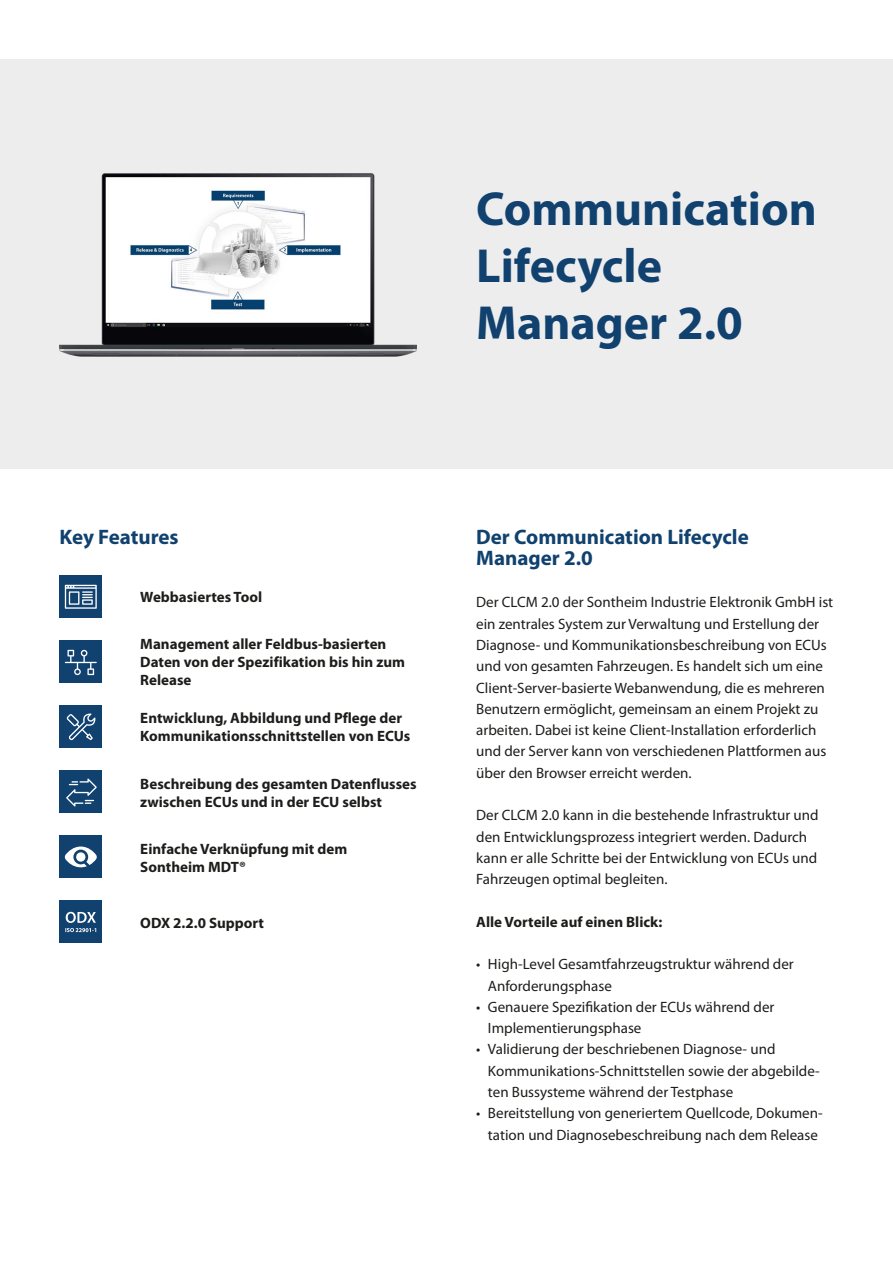
<style>
.page{position:relative;width:893px;height:1263px;background:#fff}
.page>*{position:absolute;margin:0;border:0;box-sizing:border-box;transform-origin:0 0}
.t1{font:700 48px/57px "Myriad Pro";color:#10416f}
.t2{font:700 21px/21.3px "Myriad Pro";color:#10416f}
.t3{font:15px/21.3px "Myriad Pro";color:#1d1d1b}
.t4{font:700 15px/18px "Myriad Pro";color:#1d1d1b}
</style>
<div class="page">
<div style="left:0;top:59px;width:893px;height:410px;background:#ededed"></div>
<img style="left:60px;top:173px;width:357px;height:184px">
<div style="left:60px;top:770px;width:42px;height:43px;background:#10416f"></div>
<svg style="left:66px;top:778px;width:31px;height:28px"></svg>
<div style="left:60px;top:705px;width:42px;height:43px;background:#10416f"></div>
<svg style="left:67px;top:713px;width:28px;height:27px"></svg>
<div style="left:60px;top:640px;width:42px;height:43px;background:#10416f"></div>
<svg style="left:65px;top:650px;width:32px;height:25px"></svg>
<div style="left:60px;top:836px;width:42px;height:42px;background:#10416f"></div>
<svg style="left:65px;top:846px;width:32px;height:21px"></svg>
<div style="left:60px;top:901px;width:42px;height:42px;background:#10416f"></div>
<svg style="left:65px;top:912px;width:31px;height:20px"></svg>
<div style="left:60px;top:575px;width:42px;height:43px;background:#10416f"></div>
<svg style="left:65px;top:585px;width:32px;height:24px"></svg>
<h1 class="t1" style="left:476px;top:179px;width:342px">Communication<br>Lifecycle<br>Manager 2.0</h1>
<h2 class="t2" style="left:60px;top:525px;width:121px">Key Features</h2>
<p class="t4" style="left:140px;top:588px;width:123px">Webbasiertes Tool</p>
<p class="t4" style="left:140px;top:635px;width:266px">Management aller Feldbus-basierten<br>Daten von der Spezifikation bis hin zum<br>Release</p>
<p class="t4" style="left:140px;top:709px;width:272px">Entwicklung, Abbildung und Pflege der<br>Kommunikationsschnittstellen von ECUs</p>
<p class="t4" style="left:140px;top:774px;width:278px">Beschreibung des gesamten Datenflusses zwischen ECUs und in der ECU selbst</p>
<p class="t4" style="left:140px;top:839px;width:208px">Einfache Verknüpfung mit dem<br>Sontheim MDT®</p>
<p class="t4" style="left:140px;top:913px;width:125px">ODX 2.2.0 Support</p>
<h2 class="t2" style="left:476px;top:525px;width:274px">Der Communication Lifecycle<br>Manager 2.0</h2>
<p class="t3" style="left:476px;top:591px;width:358px">Der CLCM 2.0 der Sontheim Industrie Elektronik GmbH ist ein zentrales System zur Verwaltung und Erstellung der Diagnose- und Kommunikationsbeschreibung von ECUs und von gesamten Fahrzeugen. Es handelt sich um eine Client-Server-basierte Webanwendung, die es mehreren Benutzern ermöglicht, gemeinsam an einem Projekt zu arbeiten. Dabei ist keine Client-Installation erforderlich und der Server kann von verschiedenen Plattformen aus über den Browser erreicht werden.</p>
<p class="t3" style="left:476px;top:804px;width:344px">Der CLCM 2.0 kann in die bestehende Infrastruktur und den Entwicklungsprozess integriert werden. Dadurch kann er alle Schritte bei der Entwicklung von ECUs und Fahrzeugen optimal begleiten.</p>
<p class="t4" style="left:476px;top:912px;width:188px">Alle Vorteile auf einen Blick:</p>
<p class="t3" style="left:488px;top:953px;width:307px;text-indent:-12px">• High-Level Gesamtfahrzeugstruktur während der<br>Anforderungsphase</p>
<p class="t3" style="left:488px;top:996px;width:288px;text-indent:-12px">• Genauere Spezifikation der ECUs während der<br>Implementierungsphase</p>
<p class="t3" style="left:488px;top:1038px;width:333px;text-indent:-12px">• Validierung der beschriebenen Diagnose- und<br>Kommunikations-Schnittstellen sowie der abgebilde&shy;ten Bussysteme während der Testphase</p>
<p class="t3" style="left:476px;top:1102px;width:348px;text-align:center">• Bereitstellung von generiertem Quellcode, Dokumen&shy;tation und Diagnosebeschreibung nach dem Release</p>
</div>
